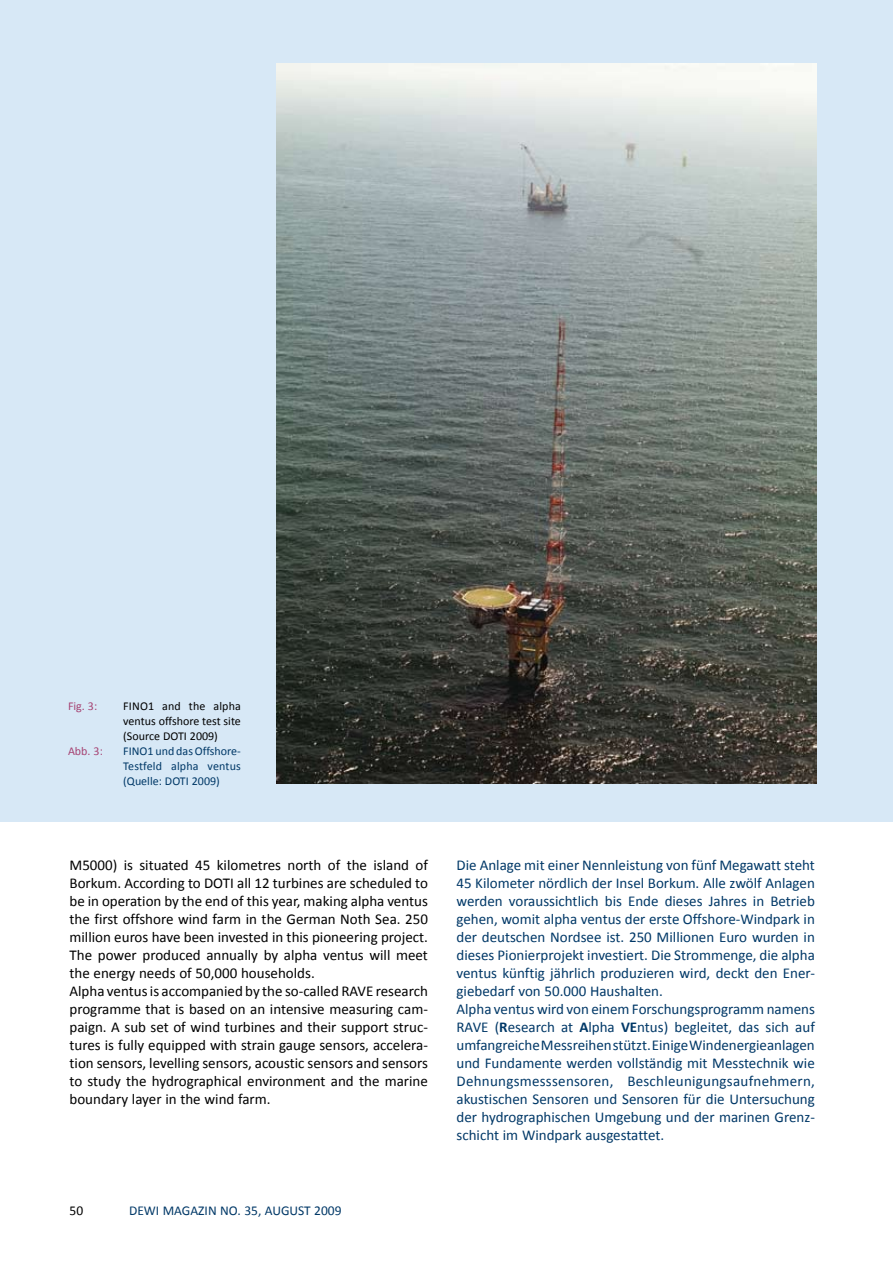
<style>
.page{position:relative;width:893px;height:1263px;background:#fff}
.page>*{position:absolute;margin:0;border:0;box-sizing:border-box;transform-origin:0 0}
.t1{font:15px/18px "Calibri";color:#003867}
.t2{font:15px/18px "Calibri";color:#000}
.t3{font:13.5px "Calibri";color:#003867}
.t4{font:13.5px "Calibri";color:#000}
.t5{font:12px/15px "Calibri";color:#003867;text-align:justify}
.t6{font:12px/15px "Calibri";color:#000;text-align:justify}
.t7{font:12px "Calibri";color:#a64373}
.s1{font-weight:700}
</style>
<div class="page">
<div style="left:0;top:0;width:893px;height:821px;background:#d7e8f6"></div>
<img style="left:276px;top:64px;width:540px;height:720px">
<p class="t7" style="left:68px;top:699px;width:31px">Fig. 3:</p>
<p class="t6" style="left:123px;top:698px;width:119px">FINO1 and the alpha ventus offshore test site (Source DOTI 2009)</p>
<p class="t7" style="left:68px;top:744px;width:36px">Abb. 3:</p>
<p class="t5" style="left:123px;top:743px;width:119px">FINO1 und das Offshore-Testfeld alpha ventus (Quelle: DOTI 2009)</p>
<p class="t2" style="left:70px;top:855px;width:360px">M5000) is situated 45 kilometres north of the island of Borkum. According to DOTI all 12 turbines are scheduled to be in operation by the end of this year, making alpha ventus the first offshore wind farm in the German Noth Sea. 250 million euros have been invested in this pioneering project.<br>The power produced annually by alpha ventus will meet the energy needs of 50,000 households.<br>Alpha ventus is accompanied by the so-called RAVE research programme that is based on an intensive measuring cam&shy;paign. A sub set of wind turbines and their support struc&shy;tures is fully equipped with strain gauge sensors, accelera&shy;tion sensors, levelling sensors, acoustic sensors and sensors to study the hydrographical environment and the marine boundary layer in the wind farm.</p>
<p class="t4" style="left:70px;top:1202px;width:15px">50</p>
<p class="t3" style="left:129px;top:1202px;width:214px">DEWI MAGAZIN NO. 35, AUGUST 2009</p>
<p class="t1" style="left:456px;top:855px;width:360px">Die Anlage mit einer Nennleistung von fünf Megawatt steht 45 Kilometer nördlich der Insel Borkum. Alle zwölf Anlagen werden voraussichtlich bis Ende dieses Jahres in Betrieb gehen, womit alpha ventus der erste Offshore-Windpark in der deutschen Nordsee ist. 250 Millionen Euro wurden in dieses Pionierprojekt investiert. Die Strommenge, die alpha ventus künftig jährlich produzieren wird, deckt den Ener&shy;giebedarf von 50.000 Haushalten.<br>Alpha ventus wird von einem Forschungsprogramm namens RAVE (<span class="s1">R</span>esearch at <span class="s1">A</span>lpha <span class="s1">VE</span>ntus) begleitet, das sich auf umfangreiche Messreihen stützt. Einige Windenergieanlagen und Fundamente werden vollständig mit Messtechnik wie Dehnungsmesssensoren, Beschleunigungsaufnehmern, akustischen Sensoren und Sensoren für die Untersuchung der hydrographischen Umgebung und der marinen Grenz&shy;schicht im Windpark ausgestattet.</p>
</div>
